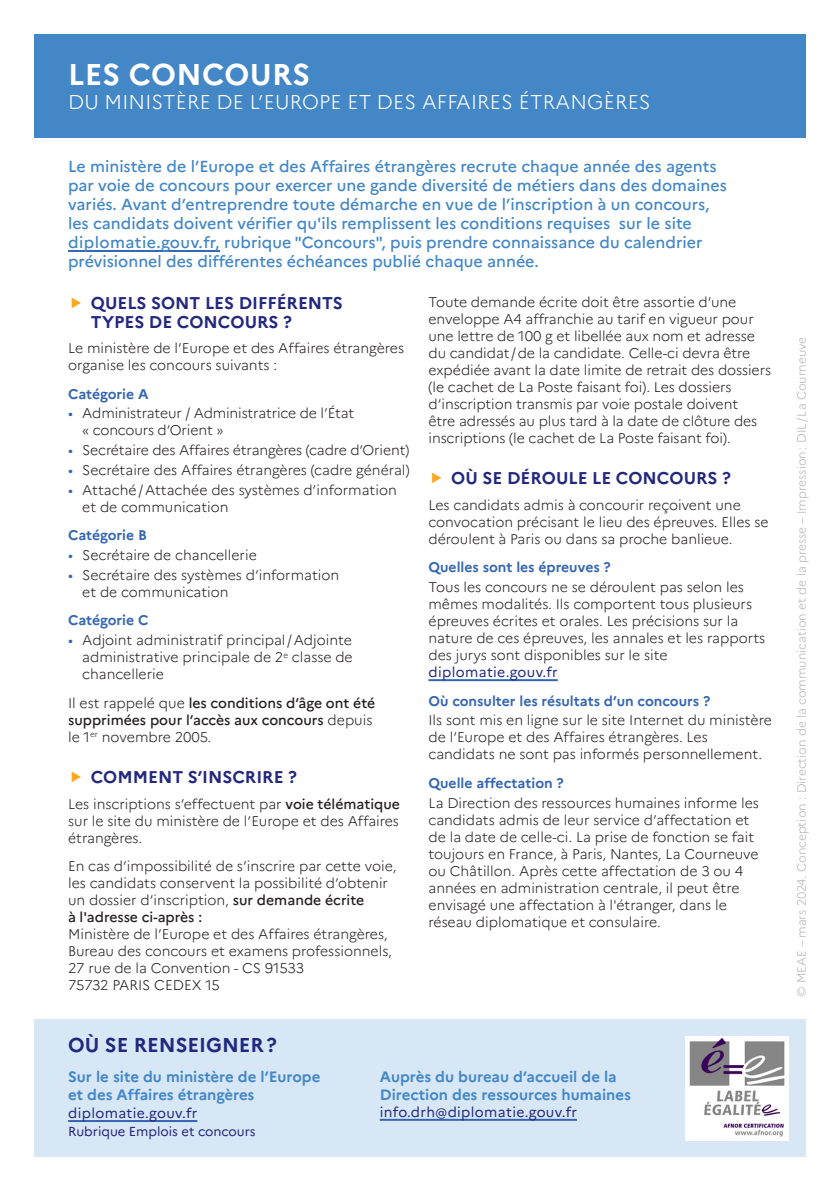
<style>
.page{position:relative;width:840px;height:1191px;background:#fff}
.page>*{position:absolute;margin:0;border:0;box-sizing:border-box;transform-origin:0 0}
.Titre{font:700 30px "Marianne";letter-spacing:.01em;color:#fff}
.Titre-2{font:300 20px "Marianne";letter-spacing:.01em;color:#fff}
.Renseignement_En_savoir{font:700 20px "Marianne";color:#23287e}
.t1{font:700 17px/19px "Marianne";color:#23287e}
.Intro{font:500 16px/19px "Marianne";color:#4387c7}
.Informations_pratiques{font:700 15px/18px "Marianne";color:#4387c7}
.Texte_courant{font:300 14px/17px "Marianne";color:#231f20}
.t2{font:700 14px "Marianne";color:#3566b1}
.Texte_courant-2{font:500 14px/17px "Marianne";color:#231f20}
.Informations_pratiques-2{font:14px "Marianne";letter-spacing:.025em;color:#23287e}
.Rubrique{font:13px "Marianne";color:#23287e}
.Copyright{font:300 12px "Marianne";color:#b2b3b7}
.s1{font-weight:400;color:#3566b1}
.s2{font-weight:300}
.s3{font-weight:500}
.s4{font-weight:400;color:#23287e}
</style>
<div class="page">
<div style="left:34px;top:34px;width:771px;height:103px;background:#4387c7"></div>
<div style="left:34px;top:1019px;width:771px;height:138px;background:#d7e7f5"></div>
<img style="left:685px;top:1036px;width:103px;height:104px">
<hr style="left:68px;top:250px;width:152px;height:2px;background:#3566b1">
<hr style="left:428px;top:679px;width:129px;height:2px;background:#3566b1">
<hr style="left:68px;top:1120px;width:129px;height:2px;background:#3566b1">
<hr style="left:379px;top:1118px;width:197px;height:2px;background:#3566b1">
<p class="Titre" style="left:68px;top:56px;width:243px">LES CONCOURS</p>
<p class="Titre-2" style="left:68px;top:90px;width:583px">DU MINISTÈRE DE L’EUROPE ET DES AFFAIRES ÉTRANGÈRES</p>
<p class="Intro" style="left:68px;top:157px;width:660px">Le ministère de l’Europe et des Affaires étrangères recrute chaque année des agents par voie de concours pour exercer une gande diversité de métiers dans des domaines variés. Avant d’entreprendre toute démarche en vue de l’inscription à un concours, les candidats doivent vérifier qu'ils remplissent les conditions requises sur le site diplomatie.gouv.fr, rubrique "Concours", puis prendre connaissance du calendrier prévisionnel des différentes échéances publié chaque année.</p>
<p class="t1" style="left:91px;top:293px;width:253px">QUELS SONT LES DIFFÉRENTS<br>TYPES DE CONCOURS ?</p>
<p class="Texte_courant" style="left:68px;top:340px;width:337px">Le ministère de l’Europe et des Affaires étrangères organise les concours suivants :</p>
<h2 class="t2" style="left:68px;top:385px;width:82px">Catégorie A</h2>
<p class="Texte_courant" style="left:82px;top:405px;width:273px;text-indent:-14px"><span class="s1">•</span> Administrateur / Administratrice de l’État « concours d’Orient »</p>
<p class="Texte_courant" style="left:68px;top:442px;width:342px"><span class="s1">•</span> Secrétaire des Affaires étrangères (cadre d’Orient)</p>
<p class="Texte_courant" style="left:68px;top:461px;width:343px"><span class="s1">•</span> Secrétaire des Affaires étrangères (cadre général)</p>
<p class="Texte_courant" style="left:82px;top:481px;width:316px;text-indent:-14px"><span class="s1">•</span> Attaché/Attachée des systèmes d’information et de communication</p>
<h2 class="t2" style="left:68px;top:527px;width:80px">Catégorie B</h2>
<p class="Texte_courant" style="left:68px;top:546px;width:190px"><span class="s1">•</span> Secrétaire de chancellerie</p>
<p class="Texte_courant" style="left:82px;top:566px;width:258px;text-indent:-14px"><span class="s1">•</span> Secrétaire des systèmes d’information et de communication</p>
<h2 class="t2" style="left:68px;top:612px;width:82px">Catégorie C</h2>
<p class="Texte_courant" style="left:82px;top:631px;width:272px;text-align:justify;text-indent:-14px"><span class="s1">•</span> Adjoint administratif principal/Adjointe administrative principale de 2<sup>e</sup> classe de chancellerie</p>
<p class="Texte_courant-2" style="left:68px;top:694px;width:308px"><span class="s2">Il est rappelé que</span> les conditions d’âge ont été supprimées pour l’accès aux concours <span class="s2">depuis le 1</span><sup>er</sup> <span class="s2">novembre 2005.</span></p>
<p class="t1" style="left:91px;top:767px;width:207px">COMMENT S’INSCRIRE ?</p>
<p class="Texte_courant" style="left:68px;top:795px;width:333px;text-align:justify">Les inscriptions s’effectuent par <span class="s3">voie télématique </span>sur le site du ministère de l’Europe et des Affaires étrangères.</p>
<p class="Texte_courant" style="left:68px;top:857px;width:330px">En cas d’impossibilité de s’inscrire par cette voie, les candidats conservent la possibilité d’obtenir un dossier d’inscription, <span class="s3">sur demande écrite<br>à l'adresse ci-après :<br></span>Ministère de l’Europe et des Affaires étrangères, Bureau des concours et examens professionnels, 27 rue de la Convention - CS 91533<br>75732 PARIS CEDEX 15</p>
<p class="Texte_courant" style="left:428px;top:293px;width:344px">Toute demande écrite doit être assortie d’une enveloppe A4 affranchie au tarif en vigueur pour une lettre de 100 g et libellée aux nom et adresse du candidat /de la candidate. Celle-ci devra être expédiée avant la date limite de retrait des dossiers (le cachet de La Poste faisant foi). Les dossiers d’inscription transmis par voie postale doivent<br>être adressés au plus tard à la date de clôture des inscriptions (le cachet de La Poste faisant foi).</p>
<p class="t1" style="left:451px;top:469px;width:281px">OÙ SE DÉROULE LE CONCOURS ?</p>
<p class="Texte_courant" style="left:428px;top:496px;width:341px">Les candidats admis à concourir reçoivent une convocation précisant le lieu des épreuves. Elles se déroulent à Paris ou dans sa proche banlieue.</p>
<h2 class="t2" style="left:428px;top:559px;width:184px">Quelles sont les épreuves ?</h2>
<p class="Texte_courant" style="left:428px;top:578px;width:338px">Tous les concours ne se déroulent pas selon les mêmes modalités. Ils comportent tous plusieurs épreuves écrites et orales. Les précisions sur la nature de ces épreuves, les annales et les rapports des jurys sont disponibles sur le site <span class="s4">diplomatie.gouv.fr</span></p>
<h2 class="t2" style="left:428px;top:692px;width:283px">Où consulter les résultats d’un concours ?</h2>
<p class="Texte_courant" style="left:428px;top:712px;width:344px">Ils sont mis en ligne sur le site Internet du ministère de l’Europe et des Affaires étrangères. Les candidats ne sont pas informés personnellement.</p>
<h2 class="t2" style="left:428px;top:774px;width:137px">Quelle affectation ?</h2>
<p class="Texte_courant" style="left:428px;top:794px;width:332px">La Direction des ressources humaines informe les candidats admis de leur service d’affectation et de la date de celle-ci. La prise de fonction se fait toujours en France, à Paris, Nantes, La Courneuve ou Châtillon. Après cette affectation de 3 ou 4 années en administration centrale, il peut être envisagé une affectation à l'étranger, dans le réseau diplomatique et consulaire.</p>
<p class="Renseignement_En_savoir" style="left:68px;top:1032px;width:210px">OÙ SE RENSEIGNER?</p>
<p class="Informations_pratiques" style="left:68px;top:1067px;width:254px">Sur le site du ministère de l’Europe et des Affaires étrangères</p>
<p class="Informations_pratiques-2" style="left:68px;top:1104px;width:131px">diplomatie.gouv.fr</p>
<p class="Rubrique" style="left:68px;top:1123px;width:189px">Rubrique Emplois et concours</p>
<p class="Informations_pratiques" style="left:379px;top:1067px;width:252px">Auprès du bureau d’accueil de la<br>Direction des ressources humaines</p>
<p class="Informations_pratiques-2" style="left:379px;top:1103px;width:198px">info.drh@diplomatie.gouv.fr</p>
<p class="Copyright" style="left:793px;top:996px;width:661px;rotate:-90deg">© MEAE – mars 2024. Conception : Direction de la communication et de la presse – Impression: DIL/La Courneuve</p>
</div>
